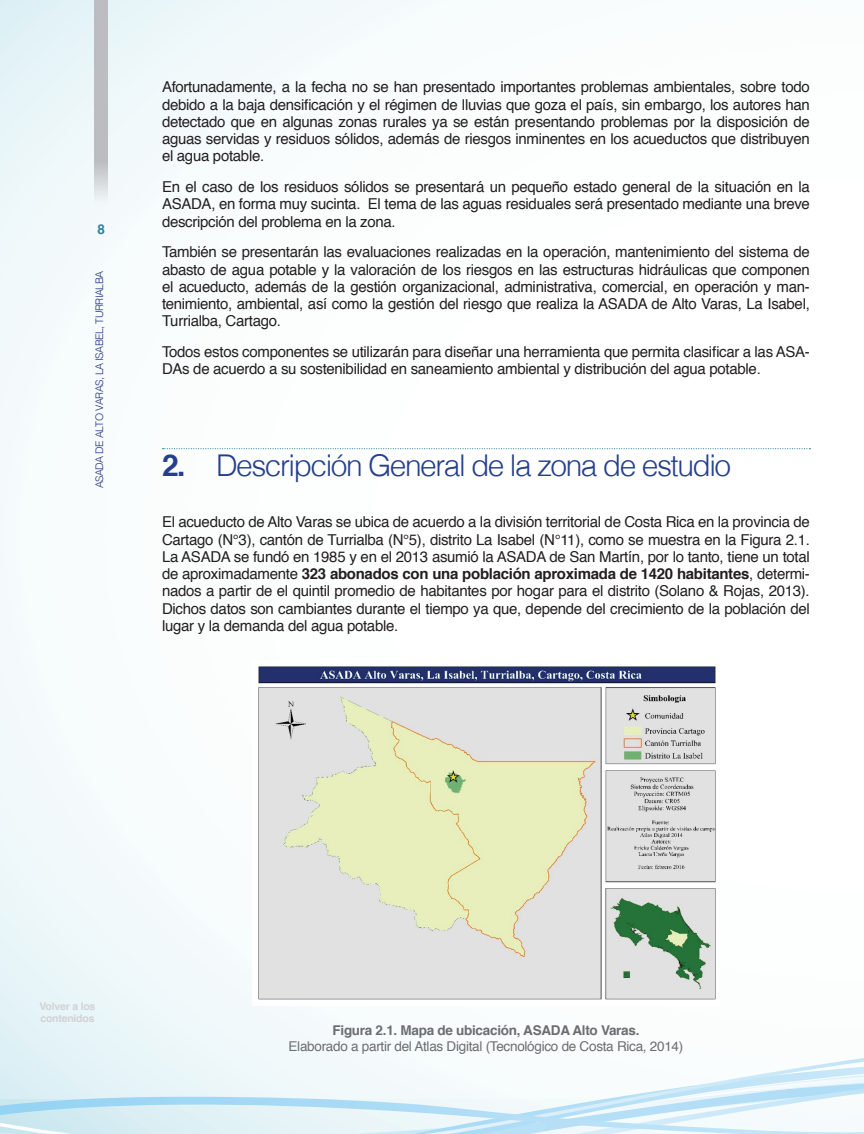
<style>
.page{position:relative;width:864px;height:1134px;background:#fff}
.page>*{position:absolute;margin:0;border:0;box-sizing:border-box;transform-origin:0 0}
.t1{font:300 30px "Helvetica";letter-spacing:-.05em;color:#253f8e}
.t2{font:15px/17.2px "Helvetica";letter-spacing:-.02em;color:#231f20;text-align:justify}
.t3{font:13.5px "Helvetica";letter-spacing:-.02em;color:#6c6d70}
.t4{font:700 13.5px "Helvetica";letter-spacing:-.02em;color:#6c6d70}
.t5{font:700 13.5px "Helvetica";color:#2d849b}
.t6{font:300 10.5px "Helvetica";letter-spacing:-.05em;color:#253980}
.t7{font:700 10.5px/12.1px "Helvetica";letter-spacing:-.02em;color:#d1d2d4}
.s1{font-weight:700}
</style>
<div class="page">
<div style="left:0;top:0;width:864px;height:1134px;background:linear-gradient(to right,#f4fafb,#fff)"></div>
<svg style="left:0;top:1058px;width:864px;height:9px"></svg>
<svg style="left:0;top:1067px;width:864px;height:67px"></svg>
<svg style="left:94px;top:0;width:14px;height:206px;background:#c2c3c6"></svg>
<svg style="left:163px;top:448px;width:647px;height:1px"></svg>
<img style="left:253px;top:660px;width:466px;height:345px">
<p class="t5" style="left:97px;top:219px;width:9px">8</p>
<p class="t6" style="left:90px;top:488px;width:219px;rotate:-90deg">ASADA DE ALTO VARAS, LA ISABEL, TURRIALBA</p>
<p class="t2" style="left:162px;top:79px;width:649px">Afortunadamente, a la fecha no se han presentado importantes problemas ambientales, sobre todo debido a la baja densificación y el régimen de lluvias que goza el país, sin embargo, los autores han detectado que en algunas zonas rurales ya se están presentando problemas por la disposición de aguas servidas y residuos sólidos, además de riesgos inminentes en los acueductos que distribuyen el agua potable.</p>
<p class="t2" style="left:162px;top:179px;width:649px">En el caso de los residuos sólidos se presentará un pequeño estado general de la situación en la ASADA, en forma muy sucinta. El tema de las aguas residuales será presentado mediante una breve descripción del problema en la zona.</p>
<p class="t2" style="left:162px;top:244px;width:649px">También se presentarán las evaluaciones realizadas en la operación, mantenimiento del sistema de abasto de agua potable y la valoración de los riesgos en las estructuras hidráulicas que componen el acueducto, además de la gestión organizacional, administrativa, comercial, en operación y man&shy;tenimiento, ambiental, así como la gestión del riesgo que realiza la ASADA de Alto Varas, La Isabel, Turrialba, Cartago.</p>
<p class="t2" style="left:162px;top:344px;width:649px">Todos estos componentes se utilizarán para diseñar una herramienta que permita clasificar a las ASA-<br>DAs de acuerdo a su sostenibilidad en saneamiento ambiental y distribución del agua potable.</p>
<h1 class="t1" style="left:162px;top:440px;width:571px"><span class="s1">2.</span> Descripción General de la zona de estudio</h1>
<p class="t2" style="left:162px;top:514px;width:649px">El acueducto de Alto Varas se ubica de acuerdo a la división territorial de Costa Rica en la provincia de Cartago (N°3), cantón de Turrialba (N°5), distrito La Isabel (N°11), como se muestra en la Figura 2.1.<br>La ASADA se fundó en 1985 y en el 2013 asumió la ASADA de San Martín, por lo tanto, tiene un total de aproximadamente <span class="s1">323 abonados con una población aproximada de 1420 habitantes</span>, determi&shy;nados a partir de el quintil promedio de habitantes por hogar para el distrito (Solano &amp; Rojas, 2013).<br>Dichos datos son cambiantes durante el tiempo ya que, depende del crecimiento de la población del lugar y la demanda del agua potable.</p>
<p class="t7" style="left:40px;top:1000px;width:57px">Volver a los contenidos</p>
<p class="t4" style="left:333px;top:1019px;width:308px">Figura 2.1. Mapa de ubicación, ASADA Alto Varas.</p>
<p class="t3" style="left:289px;top:1036px;width:396px">Elaborado a partir del Atlas Digital (Tecnológico de Costa Rica, 2014)</p>
</div>
